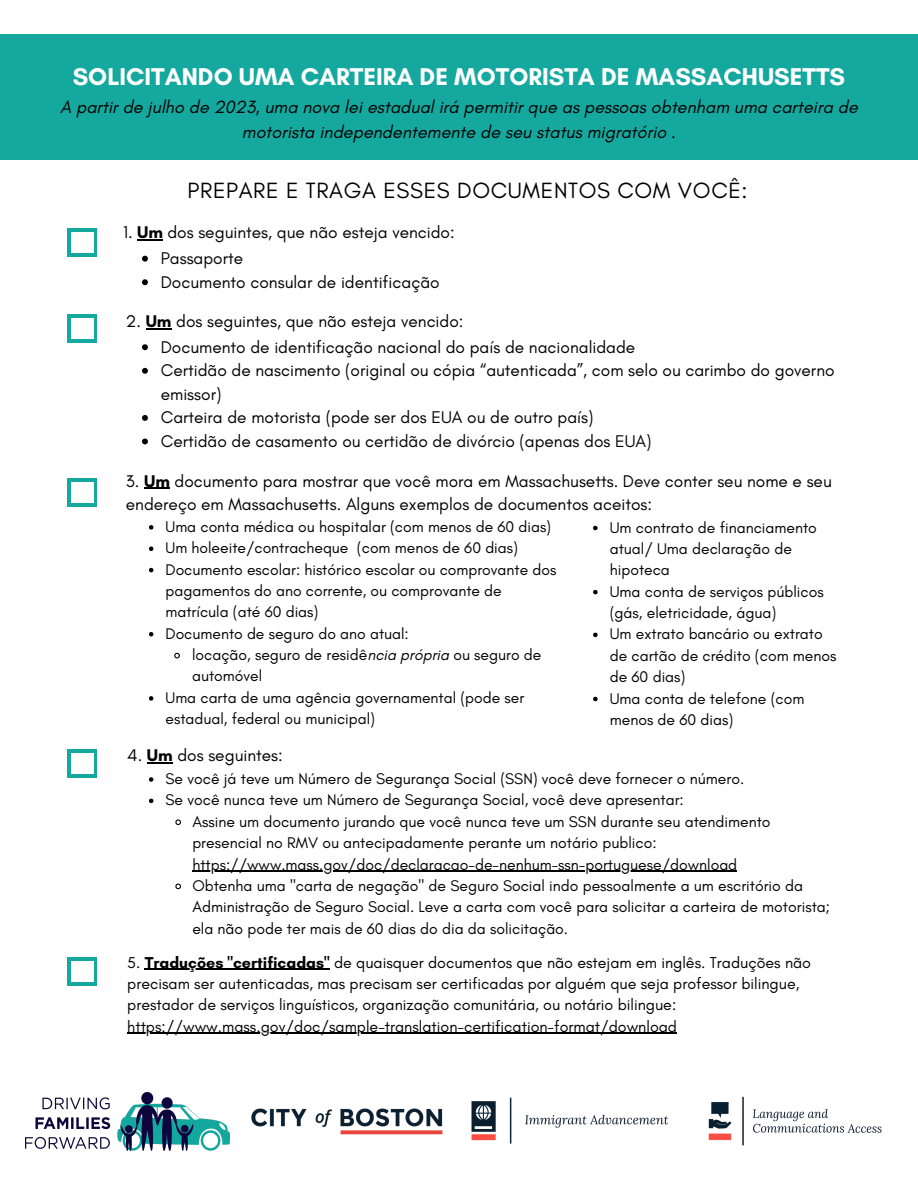
<style>
.page{position:relative;width:918px;height:1188px;background:#fff}
.page>*{position:absolute;margin:0;border:0;box-sizing:border-box;transform-origin:0 0}
.t1{font:700 24.75px "Glacial Indifference";color:#fff}
.t2{font:22.5px "Glacial Indifference";letter-spacing:.03em;color:#000}
.t3{font:italic 18px/24.8px "Glacial Indifference";color:#000;text-align:center}
.t4{font:17.25px/23.5px "Glacial Indifference";color:#000}
.t5{font:16.05px/21.3px "Glacial Indifference";color:#000}
.t6{font:15.75px/21.3px "Glacial Indifference";color:#000}
.s1{font-weight:700}
.s2{font-style:italic}
</style>
<div class="page">
<div style="left:0;top:34px;width:918px;height:126px;background:#15a89e"></div>
<svg style="left:593px;top:526px;width:5px;height:4px"></svg>
<svg style="left:593px;top:590px;width:5px;height:4px"></svg>
<svg style="left:593px;top:633px;width:5px;height:4px"></svg>
<svg style="left:593px;top:697px;width:5px;height:4px"></svg>
<div style="left:67px;top:228px;width:30px;height:29px;background:#15a89e"></div>
<div style="left:71px;top:232px;width:22px;height:21px;background:#fff"></div>
<svg style="left:137px;top:239px;width:26px;height:1px"></svg>
<svg style="left:142px;top:256px;width:6px;height:6px"></svg>
<svg style="left:142px;top:279px;width:6px;height:6px"></svg>
<div style="left:67px;top:314px;width:30px;height:29px;background:#15a89e"></div>
<div style="left:71px;top:319px;width:22px;height:20px;background:#fff"></div>
<svg style="left:146px;top:328px;width:26px;height:1px"></svg>
<svg style="left:142px;top:344px;width:6px;height:6px"></svg>
<svg style="left:142px;top:368px;width:6px;height:6px"></svg>
<svg style="left:142px;top:415px;width:6px;height:6px"></svg>
<svg style="left:142px;top:439px;width:6px;height:5px"></svg>
<div style="left:67px;top:479px;width:30px;height:28px;background:#15a89e"></div>
<div style="left:71px;top:483px;width:22px;height:20px;background:#fff"></div>
<svg style="left:144px;top:488px;width:26px;height:1px"></svg>
<svg style="left:149px;top:525px;width:4px;height:5px"></svg>
<svg style="left:149px;top:546px;width:4px;height:5px"></svg>
<svg style="left:149px;top:568px;width:4px;height:4px"></svg>
<svg style="left:149px;top:632px;width:4px;height:4px"></svg>
<svg style="left:174px;top:652px;width:6px;height:7px"></svg>
<svg style="left:149px;top:696px;width:4px;height:5px"></svg>
<div style="left:67px;top:749px;width:30px;height:29px;background:#15a89e"></div>
<div style="left:71px;top:753px;width:22px;height:20px;background:#fff"></div>
<svg style="left:147px;top:763px;width:26px;height:1px"></svg>
<svg style="left:149px;top:777px;width:4px;height:5px"></svg>
<svg style="left:149px;top:799px;width:4px;height:4px"></svg>
<svg style="left:175px;top:819px;width:6px;height:7px"></svg>
<hr style="left:192px;top:871px;width:545px;height:1px;background:#000">
<svg style="left:175px;top:883px;width:6px;height:7px"></svg>
<div style="left:67px;top:957px;width:30px;height:29px;background:#15a89e"></div>
<div style="left:71px;top:961px;width:22px;height:21px;background:#fff"></div>
<hr style="left:145px;top:969px;width:185px;height:1px;background:#000">
<hr style="left:127px;top:1033px;width:550px;height:1px;background:#000">
<img style="left:25px;top:1093px;width:205px;height:57px">
<img style="left:251px;top:1108px;width:192px;height:27px">
<img style="left:471px;top:1097px;width:198px;height:47px">
<img style="left:708px;top:1096px;width:174px;height:50px">
<p class="t1" style="left:73px;top:62px;width:774px">SOLICITANDO UMA CARTEIRA DE MOTORISTA DE MASSACHUSETTS</p>
<p class="t3" style="left:60px;top:95px;width:799px">A partir de julho de 2023, uma nova lei estadual irá permitir que as pessoas obtenham uma carteira de motorista independentemente de seu status migratório .</p>
<p class="t2" style="left:188px;top:177px;width:561px">PREPARE E TRAGA ESSES DOCUMENTOS COM VOCÊ:</p>
<p class="t4" style="left:123px;top:220px;width:333px">1. <span class="s1">Um</span> dos seguintes, que não esteja vencido:</p>
<p class="t4" style="left:161px;top:246px;width:84px">Passaporte</p>
<p class="t4" style="left:161px;top:270px;width:280px">Documento consular de identificação</p>
<p class="t4" style="left:126px;top:309px;width:339px">2. <span class="s1">Um</span> dos seguintes, que não esteja vencido:</p>
<p class="t4" style="left:161px;top:335px;width:476px">Documento de identificação nacional do país de nacionalidade</p>
<p class="t4" style="left:161px;top:358px;width:675px">Certidão de nascimento (original ou cópia “autenticada”, com selo ou carimbo do governo emissor)</p>
<p class="t4" style="left:161px;top:405px;width:434px">Carteira de motorista (pode ser dos EUA ou de outro país)</p>
<p class="t4" style="left:161px;top:429px;width:492px">Certidão de casamento ou certidão de divórcio (apenas dos EUA)</p>
<p class="t4" style="left:126px;top:469px;width:708px">3. <span class="s1">Um</span> documento para mostrar que você mora em Massachusetts. Deve conter seu nome e seu endereço em Massachusetts. Alguns exemplos de documentos aceitos:</p>
<p class="t6" style="left:166px;top:516px;width:387px">Uma conta médica ou hospitalar (com menos de 60 dias)</p>
<p class="t6" style="left:166px;top:537px;width:354px">Um holeeite/contracheque (com menos de 60 dias)</p>
<p class="t6" style="left:166px;top:558px;width:392px">Documento escolar: histórico escolar ou comprovante dos pagamentos do ano corrente, ou comprovante de matrícula (até 60 dias)</p>
<p class="t6" style="left:166px;top:623px;width:245px">Documento de seguro do ano atual:</p>
<p class="t6" style="left:192px;top:644px;width:351px">locação, seguro de residê<span class="s2">ncia própria</span> ou seguro de automóvel</p>
<p class="t6" style="left:166px;top:687px;width:360px">Uma carta de uma agência governamental (pode ser estadual, federal ou municipal)</p>
<p class="t4" style="left:127px;top:744px;width:157px">4. <span class="s1">Um</span> dos seguintes:</p>
<p class="t6" style="left:166px;top:768px;width:580px">Se você já teve um Número de Segurança Social (SSN) você deve fornecer o número.</p>
<p class="t6" style="left:166px;top:789px;width:520px">Se você nunca teve um Número de Segurança Social, você deve apresentar:</p>
<p class="t6" style="left:192px;top:811px;width:580px">Assine um documento jurando que você nunca teve um SSN durante seu atendimento presencial no RMV ou antecipadamente perante um notário publico: https://www.mass.gov/doc/declaracao-de-nenhum-ssn-portuguese/download</p>
<p class="t6" style="left:192px;top:875px;width:639px">Obtenha uma "carta de negação" de Seguro Social indo pessoalmente a um escritório da<br>Administração de Seguro Social. Leve a carta com você para solicitar a carteira de motorista; ela não pode ter mais de 60 dias do dia da solicitação.</p>
<p class="t5" style="left:127px;top:951px;width:685px">5. <span class="s1">Traduções "certificadas"</span> de quaisquer documentos que não estejam em inglês. Traduções não precisam ser autenticadas, mas precisam ser certificadas por alguém que seja professor bilingue, prestador de serviços linguísticos, organização comunitária, ou notário bilingue: https://www.mass.gov/doc/sample-translation-certification-format/download</p>
<p class="t6" style="left:610px;top:516px;width:209px">Um contrato de financiamento atual/ Uma declaração de hipoteca</p>
<p class="t6" style="left:610px;top:580px;width:216px">Uma conta de serviços públicos (gás, eletricidade, água)</p>
<p class="t6" style="left:610px;top:623px;width:228px">Um extrato bancário ou extrato de cartão de crédito (com menos de 60 dias)</p>
<p class="t6" style="left:610px;top:687px;width:196px">Uma conta de telefone (com menos de 60 dias)</p>
</div>
